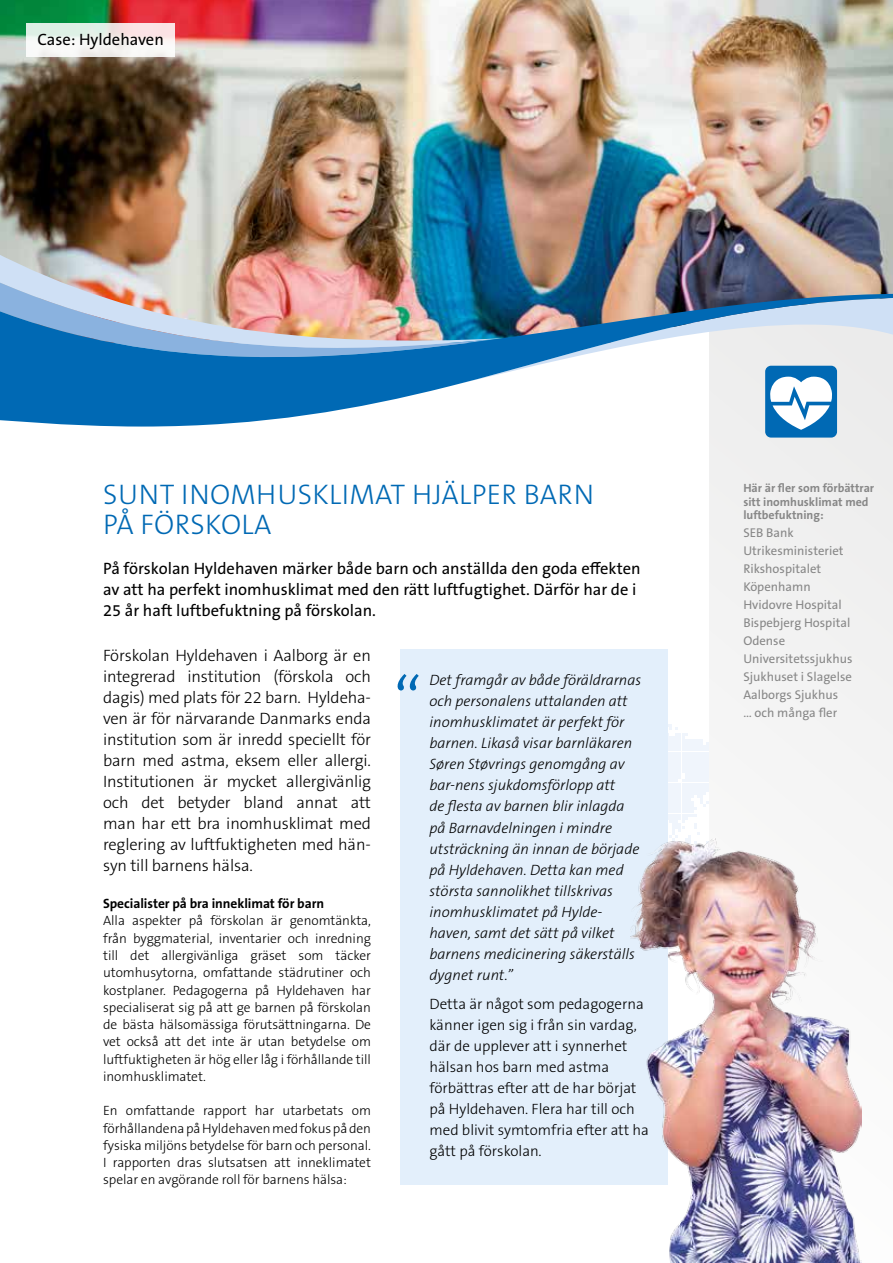
<style>
.page{position:relative;width:893px;height:1263px;background:#fff}
.page>*{position:absolute;margin:0;border:0;box-sizing:border-box;transform-origin:0 0}
.t1{font:300 72px "The Sans B W3";color:#0069b4}
.t2{font:300 28.5px/30px "The Sans B W3";letter-spacing:.015em;color:#0069b4}
.t3{font:300 16.5px/21px "The Sans B W3";letter-spacing:-.01em;color:#000;text-align:justify}
.t4{font:16.5px/21px "The Sans B W5 Plain";color:#000}
.t5{font:italic 300 15px/21px "The Sans B W3";color:#000}
.t6{font:300 15px/21px "The Sans B W3";color:#000}
.t7{font:300 13.5px/17.2px "The Sans B W3";letter-spacing:-.005em;color:#000;text-align:justify}
.t8{font:700 13.5px "The Sans B W7";letter-spacing:-.005em;color:#000}
.t9{font:12.75px/18px "The Sans B W5 Plain";color:#878787}
.t10{font:700 12px/13.5px "The Sans B W7";color:#878787}
</style>
<div class="page">
<svg style="left:668px;top:724px;width:41px;height:114px"></svg>
<img style="left:0;top:0;width:893px;height:294px">
<div style="left:709px;top:320px;width:184px;height:943px;background:#f3f3f3"></div>
<svg style="left:26px;top:23px;width:149px;height:34px"></svg>
<img style="left:0;top:250px;width:503px;height:44px">
<img style="left:0;top:278px;width:500px;height:16px">
<img style="left:0;top:294px;width:893px;height:133px">
<div style="left:400px;top:649px;width:268px;height:535px;background:#e3effb"></div>
<img style="left:630px;top:838px;width:232px;height:425px">
<div style="left:765px;top:366px;width:72px;height:72px;background:#0069b4;border-radius:6px"></div>
<svg style="left:451px;top:298px;width:442px;height:132px"></svg>
<p class="t4" style="left:37px;top:29px;width:128px">Case: Hyldehaven</p>
<h2 class="t2" style="left:103px;top:480px;width:492px">SUNT INOMHUSKLIMAT HJÄLPER BARN<br>PÅ FÖRSKOLA</h2>
<p class="t4" style="left:103px;top:558px;width:539px">På förskolan Hyldehaven märker både barn och anställda den goda effekten av att ha perfekt inomhusklimat med den rätt luftfugtighet. Därför har de i<br>25 år haft luftbefuktning på förskolan.</p>
<p class="t3" style="left:103px;top:645px;width:269px">Förskolan Hyldehaven i Aalborg är en integrerad institution (förskola och dagis) med plats för 22 barn. Hyldeha&shy;ven är för närvarande Danmarks enda institution som är inredd speciellt för barn med astma, eksem eller allergi.<br>Institutionen är mycket allergivänlig och det betyder bland annat att man har ett bra inomhusklimat med reglering av luftfuktigheten med hän&shy;syn till barnens hälsa.</p>
<p class="t8" style="left:103px;top:895px;width:223px">Specialister på bra inneklimat för barn</p>
<p class="t7" style="left:103px;top:912px;width:269px">Alla aspekter på förskolan är genomtänkta, från byggmaterial, inventarier och inredning till det allergivänliga gräset som täcker utomhusytorna, omfattande städrutiner och kostplaner. Pedagogerna på Hyldehaven har specialiserat sig på att ge barnen på förskolan de bästa hälsomässiga förutsättningarna. De vet också att det inte är utan betydelse om luftfuktigheten är hög eller låg i förhållande till inomhusklimatet.</p>
<p class="t7" style="left:103px;top:1102px;width:269px">En omfattande rapport har utarbetats om förhållandena på Hyldehaven med fokus på den fysiska miljöns betydelse för barn och personal.<br>I rapporten dras slutsatsen att inneklimatet spelar en avgörande roll för barnens hälsa:</p>
<h1 class="t1" style="left:393px;top:657px;width:30px">“</h1>
<p class="t5" style="left:429px;top:670px;width:213px">Det framgår av både föräldrarnas och personalens uttalanden att inomhusklimatet är perfekt för barnen. Likaså visar barnläkaren<br>Søren Støvrings genomgång av bar-nens sjukdomsförlopp att<br>de flesta av barnen blir inlagda på Barnavdelningen i mindre utsträckning än innan de började på Hyldehaven. Detta kan med största sannolikhet tillskrivas inomhusklimatet på Hylde&shy;haven, samt det sätt på vilket barnens medicinering säkerställs dygnet runt.”</p>
<p class="t6" style="left:429px;top:993px;width:221px">Detta är något som pedagogerna känner igen sig i från sin vardag, där de upplever att i synnerhet hälsan hos barn med astma förbättras efter att de har börjat på Hyldehaven. Flera har till och med blivit symtomfria efter att ha gått på förskolan.</p>
<p class="t10" style="left:743px;top:481px;width:132px">Här är fler som förbättrar sitt inomhusklimat med luftbefuktning:</p>
<p class="t9" style="left:743px;top:524px;width:111px">SEB Bank<br>Utrikesministeriet<br>Rikshospitalet<br>Köpenhamn<br>Hvidovre Hospital<br>Bispebjerg Hospital<br>Odense<br>Universitetssjukhus<br>Sjukhuset i Slagelse<br>Aalborgs Sjukhus<br>... och många fler</p>
</div>
